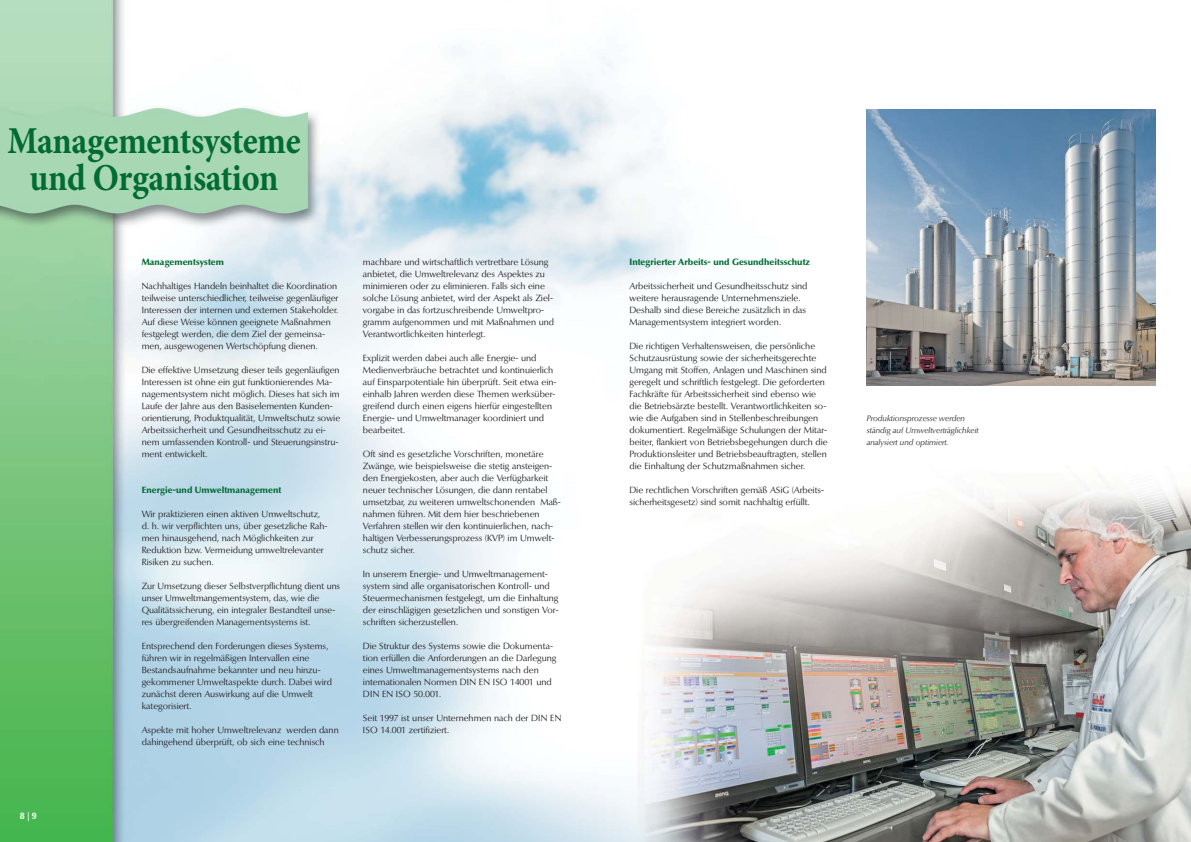
<style>
.page{position:relative;width:1191px;height:842px;background:#fff}
.page>*{position:absolute;margin:0;border:0;box-sizing:border-box;transform-origin:0 0}
.t1{font:700 38px/37px "Minion Pro";letter-spacing:-.01em;color:#006b32;text-align:center;scale:.9 1}
.t2{font:9px/12px "Optima BQ";color:#231f20}
.t3{font:900 9px "Optima BQ";color:#006b32}
.t4{font:900 9px "Optima BQ";color:#fff}
.t5{font:italic 8px/12px "Optima BQ";color:#231f20}
</style>
<div class="page">
<img style="left:0;top:0;width:1191px;height:842px">
<img style="left:866px;top:109px;width:289px;height:276px">
<h1 class="t1" style="left:7px;top:125px;width:327px">Managementsysteme und Organisation</h1>
<p class="t3" style="left:142px;top:258px;width:84px">Managementsystem</p>
<p class="t2" style="left:142px;top:281px;width:198px">Nachhaltiges Handeln beinhaltet die Koordination teilweise unterschiedlicher, teilweise gegenläufiger Interessen der internen und externen Stakeholder.<br>Auf diese Weise können geeignete Maßnahmen festgelegt werden, die dem Ziel der gemeinsa&shy;men, ausgewogenen Wertschöpfung dienen.</p>
<p class="t2" style="left:142px;top:365px;width:200px">Die effektive Umsetzung dieser teils gegenläufigen Interessen ist ohne ein gut funktionierendes Ma&shy;nagementsystem nicht möglich. Dieses hat sich im Laufe der Jahre aus den Basiselementen Kunden&shy;orientierung, Produktqualität, Umweltschutz sowie Arbeitssicherheit und Gesundheitsschutz zu ei&shy;nem umfassenden Kontroll- und Steuerungsinstru&shy;ment entwickelt.</p>
<p class="t3" style="left:142px;top:486px;width:141px">Energie-und Umweltmanagement</p>
<p class="t2" style="left:142px;top:509px;width:187px">Wir praktizieren einen aktiven Umweltschutz, d. h. wir verpflichten uns, über gesetzliche Rah&shy;men hinausgehend, nach Möglichkeiten zur Reduktion bzw. Vermeidung umweltrelevanter Risiken zu suchen.</p>
<p class="t2" style="left:142px;top:581px;width:200px">Zur Umsetzung dieser Selbstverpflichtung dient uns unser Umweltmangementsystem, das, wie die Qualitätssicherung, ein integraler Bestandteil unse&shy;res übergreifenden Managementsystems ist.</p>
<p class="t2" style="left:142px;top:641px;width:192px">Entsprechend den Forderungen dieses Systems, führen wir in regelmäßigen Intervallen eine Bestandsaufnahme bekannter und neu hinzu&shy;gekommener Umweltaspekte durch. Dabei wird zunächst deren Auswirkung auf die Umwelt kategorisiert.</p>
<p class="t2" style="left:142px;top:725px;width:198px">Aspekte mit hoher Umweltrelevanz werden dann dahingehend überprüft, ob sich eine technisch</p>
<p class="t2" style="left:363px;top:257px;width:193px">machbare und wirtschaftlich vertretbare Lösung anbietet, die Umweltrelevanz des Aspektes zu minimieren oder zu eliminieren. Falls sich eine solche Lösung anbietet, wird der Aspekt als Ziel&shy;vorgabe in das fortzuschreibende Umweltpro&shy;gramm aufgenommen und mit Maßnahmen und Verantwortlichkeiten hinterlegt.</p>
<p class="t2" style="left:363px;top:353px;width:195px">Explizit werden dabei auch alle Energie- und Medienverbräuche betrachtet und kontinuierlich auf Einsparpotentiale hin überprüft. Seit etwa ein&shy;einhalb Jahren werden diese Themen werksüber&shy;greifend durch einen eigens hierfür eingestellten Energie- und Umweltmanager koordiniert und bearbeitet.</p>
<p class="t2" style="left:363px;top:449px;width:199px">Oft sind es gesetzliche Vorschriften, monetäre Zwänge, wie beispielsweise die stetig ansteigen&shy;den Energiekosten, aber auch die Verfügbarkeit neuer technischer Lösungen, die dann rentabel umsetzbar, zu weiteren umweltschonenden Maß&shy;nahmen führen. Mit dem hier beschriebenen Verfahren stellen wir den kontinuierlichen, nach&shy;haltigen Verbesserungsprozess (KVP) im Umwelt&shy;schutz sicher.</p>
<p class="t2" style="left:363px;top:569px;width:197px">In unserem Energie- und Umweltmanagement&shy;system sind alle organisatorischen Kontroll- und Steuermechanismen festgelegt, um die Einhaltung der einschlägigen gesetzlichen und sonstigen Vor&shy;schriften sicherzustellen.</p>
<p class="t2" style="left:363px;top:641px;width:195px">Die Struktur des Systems sowie die Dokumenta&shy;tion erfüllen die Anforderungen an die Darlegung eines Umweltmanagementsystems nach den internationalen Normen DIN EN ISO 14001 und DIN EN ISO 50.001.</p>
<p class="t2" style="left:363px;top:713px;width:200px">Seit 1997 ist unser Unternehmen nach der DIN EN<br>ISO 14.001 zertifiziert.</p>
<p class="t4" style="left:20px;top:812px;width:19px">8 | 9</p>
<p class="t3" style="left:629px;top:258px;width:182px">Integrierter Arbeits- und Gesundheitsschutz</p>
<p class="t2" style="left:629px;top:281px;width:179px">Arbeitssicherheit und Gesundheitsschutz sind weitere herausragende Unternehmensziele.<br>Deshalb sind diese Bereiche zusätzlich in das Managementsystem integriert worden.</p>
<p class="t2" style="left:629px;top:341px;width:200px">Die richtigen Verhaltensweisen, die persönliche Schutzausrüstung sowie der sicherheitsgerechte Umgang mit Stoffen, Anlagen und Maschinen sind geregelt und schriftlich festgelegt. Die geforderten Fachkräfte für Arbeitssicherheit sind ebenso wie die Betriebsärzte bestellt. Verantwortlichkeiten so&shy;wie die Aufgaben sind in Stellenbeschreibungen dokumentiert. Regelmäßige Schulungen der Mitar&shy;beiter, flankiert von Betriebsbegehungen durch die Produktionsleiter und Betriebsbeauftragten, stellen die Einhaltung der Schutzmaßnahmen sicher.</p>
<p class="t2" style="left:629px;top:485px;width:196px">Die rechtlichen Vorschriften gemäß ASiG (Arbeits&shy;sicherheitsgesetz) sind somit nachhaltig erfüllt.</p>
<p class="t5" style="left:866px;top:413px;width:113px">Produktionsprozesse werden ständig auf Umweltverträglichkeit analysiert und optimiert.</p>
</div>
